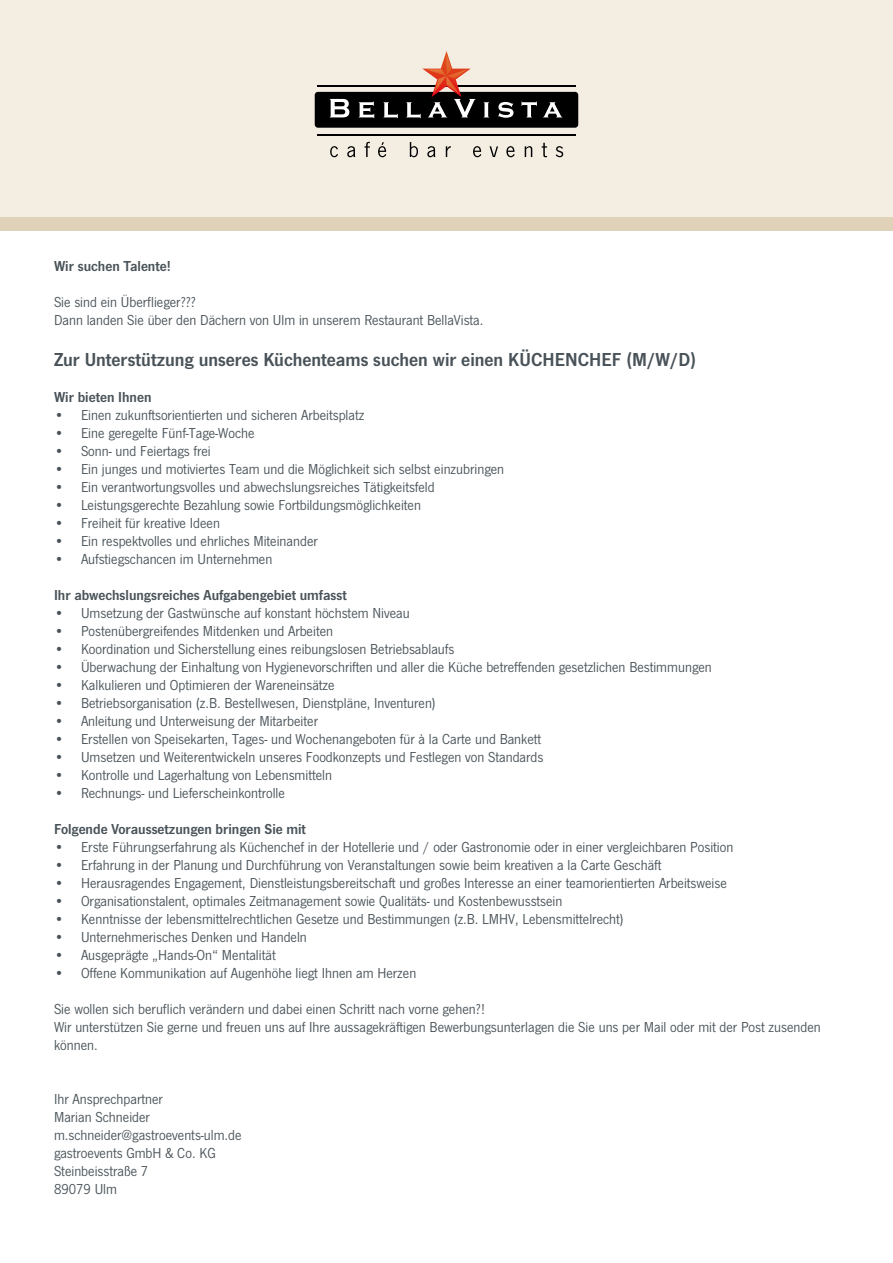
<style>
.page{position:relative;width:893px;height:1263px;background:#fff}
.page>*{position:absolute;margin:0;border:0;box-sizing:border-box;transform-origin:0 0}
.t1{font:600 19.5px "News Got T";color:#485258}
.t2{font:15px/18px "News Got T";color:#485258}
.t3{font:600 15px "News Got T";color:#485258}
</style>
<div class="page">
<div style="left:0;top:0;width:893px;height:230px;background:#f3ede2"></div>
<div style="left:0;top:217px;width:893px;height:14px;background:#dfd2b9"></div>
<svg style="left:330px;top:146px;width:8px;height:11px"></svg>
<svg style="left:347px;top:146px;width:8px;height:11px"></svg>
<svg style="left:364px;top:142px;width:6px;height:15px"></svg>
<svg style="left:378px;top:142px;width:8px;height:15px"></svg>
<svg style="left:410px;top:142px;width:8px;height:15px"></svg>
<svg style="left:427px;top:146px;width:8px;height:11px"></svg>
<svg style="left:446px;top:146px;width:5px;height:11px"></svg>
<svg style="left:473px;top:146px;width:8px;height:11px"></svg>
<svg style="left:490px;top:146px;width:8px;height:11px"></svg>
<svg style="left:506px;top:146px;width:9px;height:11px"></svg>
<svg style="left:525px;top:146px;width:7px;height:11px"></svg>
<svg style="left:542px;top:143px;width:5px;height:14px"></svg>
<svg style="left:556px;top:146px;width:7px;height:11px"></svg>
<div style="left:315px;top:92px;width:263px;height:36px;background:#000;border-radius:3px"></div>
<hr style="left:317px;top:85px;width:259px;height:1px;background:#000">
<hr style="left:317px;top:135px;width:259px;height:1px;background:#000">
<svg style="left:330px;top:99px;width:19px;height:18px"></svg>
<svg style="left:359px;top:101px;width:15px;height:17px"></svg>
<svg style="left:383px;top:102px;width:15px;height:16px"></svg>
<svg style="left:484px;top:102px;width:5px;height:15px"></svg>
<svg style="left:498px;top:102px;width:15px;height:16px"></svg>
<svg style="left:522px;top:101px;width:15px;height:16px"></svg>
<svg style="left:543px;top:102px;width:19px;height:15px"></svg>
<svg style="left:406px;top:51px;width:69px;height:67px"></svg>
<p class="t3" style="left:54px;top:257px;width:118px">Wir suchen Talente!</p>
<p class="t2" style="left:54px;top:292px;width:431px">Sie sind ein Überflieger???<br>Dann landen Sie über den Dächern von Ulm in unserem Restaurant BellaVista.</p>
<h1 class="t1" style="left:54px;top:348px;width:644px">Zur Unterstützung unseres Küchenteams suchen wir einen KÜCHENCHEF (M/W/D)</h1>
<p class="t3" style="left:54px;top:388px;width:99px">Wir bieten Ihnen</p>
<p class="t2" style="left:54px;top:406px;width:312px">• Einen zukunftsorientierten und sicheren Arbeitsplatz</p>
<p class="t2" style="left:54px;top:424px;width:202px">• Eine geregelte Fünf-Tage-Woche</p>
<p class="t2" style="left:54px;top:442px;width:158px">• Sonn- und Feiertags frei</p>
<p class="t2" style="left:54px;top:460px;width:452px">• Ein junges und motiviertes Team und die Möglichkeit sich selbst einzubringen</p>
<p class="t2" style="left:54px;top:478px;width:382px">• Ein verantwortungsvolles und abwechslungsreiches Tätigkeitsfeld</p>
<p class="t2" style="left:54px;top:496px;width:368px">• Leistungsgerechte Bezahlung sowie Fortbildungsmöglichkeiten</p>
<p class="t2" style="left:54px;top:514px;width:167px">• Freiheit für kreative Ideen</p>
<p class="t2" style="left:54px;top:532px;width:265px">• Ein respektvolles und ehrliches Miteinander</p>
<p class="t2" style="left:54px;top:550px;width:220px">• Aufstiegschancen im Unternehmen</p>
<p class="t3" style="left:54px;top:586px;width:294px">Ihr abwechslungsreiches Aufgabengebiet umfasst</p>
<p class="t2" style="left:54px;top:604px;width:357px">• Umsetzung der Gastwünsche auf konstant höchstem Niveau</p>
<p class="t2" style="left:54px;top:622px;width:281px">• Postenübergreifendes Mitdenken und Arbeiten</p>
<p class="t2" style="left:54px;top:640px;width:402px">• Koordination und Sicherstellung eines reibungslosen Betriebsablaufs</p>
<p class="t2" style="left:54px;top:658px;width:659px">• Überwachung der Einhaltung von Hygienevorschriften und aller die Küche betreffenden gesetzlichen Bestimmungen</p>
<p class="t2" style="left:54px;top:676px;width:282px">• Kalkulieren und Optimieren der Wareneinsätze</p>
<p class="t2" style="left:54px;top:694px;width:383px">• Betriebsorganisation (z.B. Bestellwesen, Dienstpläne, Inventuren)</p>
<p class="t2" style="left:54px;top:712px;width:266px">• Anleitung und Unterweisung der Mitarbeiter</p>
<p class="t2" style="left:54px;top:730px;width:489px">• Erstellen von Speisekarten, Tages- und Wochenangeboten für à la Carte und Bankett</p>
<p class="t2" style="left:54px;top:748px;width:491px">• Umsetzen und Weiterentwickeln unseres Foodkonzepts und Festlegen von Standards</p>
<p class="t2" style="left:54px;top:766px;width:280px">• Kontrolle und Lagerhaltung von Lebensmitteln</p>
<p class="t2" style="left:54px;top:784px;width:232px">• Rechnungs- und Lieferscheinkontrolle</p>
<p class="t3" style="left:54px;top:820px;width:254px">Folgende Voraussetzungen bringen Sie mit</p>
<p class="t2" style="left:54px;top:838px;width:681px">• Erste Führungserfahrung als Küchenchef in der Hotellerie und / oder Gastronomie oder in einer vergleichbaren Position</p>
<p class="t2" style="left:54px;top:856px;width:609px">• Erfahrung in der Planung und Durchführung von Veranstaltungen sowie beim kreativen a la Carte Geschäft</p>
<p class="t2" style="left:54px;top:874px;width:674px">• Herausragendes Engagement, Dienstleistungsbereitschaft und großes Interesse an einer teamorientierten Arbeitsweise</p>
<p class="t2" style="left:54px;top:892px;width:510px">• Organisationstalent, optimales Zeitmanagement sowie Qualitäts- und Kostenbewusstsein</p>
<p class="t2" style="left:54px;top:910px;width:571px">• Kenntnisse der lebensmittelrechtlichen Gesetze und Bestimmungen (z.B. LMHV, Lebensmittelrecht)</p>
<p class="t2" style="left:54px;top:928px;width:254px">• Unternehmerisches Denken und Handeln</p>
<p class="t2" style="left:54px;top:946px;width:223px">• Ausgeprägte „Hands-On“ Mentalität</p>
<p class="t2" style="left:54px;top:964px;width:364px">• Offene Kommunikation auf Augenhöhe liegt Ihnen am Herzen</p>
<p class="t2" style="left:54px;top:1000px;width:768px">Sie wollen sich beruflich verändern und dabei einen Schritt nach vorne gehen?!<br>Wir unterstützen Sie gerne und freuen uns auf Ihre aussagekräftigen Bewerbungsunterlagen die Sie uns per Mail oder mit der Post zusenden können.</p>
<p class="t2" style="left:54px;top:1090px;width:189px">Ihr Ansprechpartner<br>Marian Schneider m.schneider@gastroevents-ulm.de gastroevents GmbH &amp; Co. KG<br>Steinbeisstraße 7<br>89079 Ulm</p>
</div>
